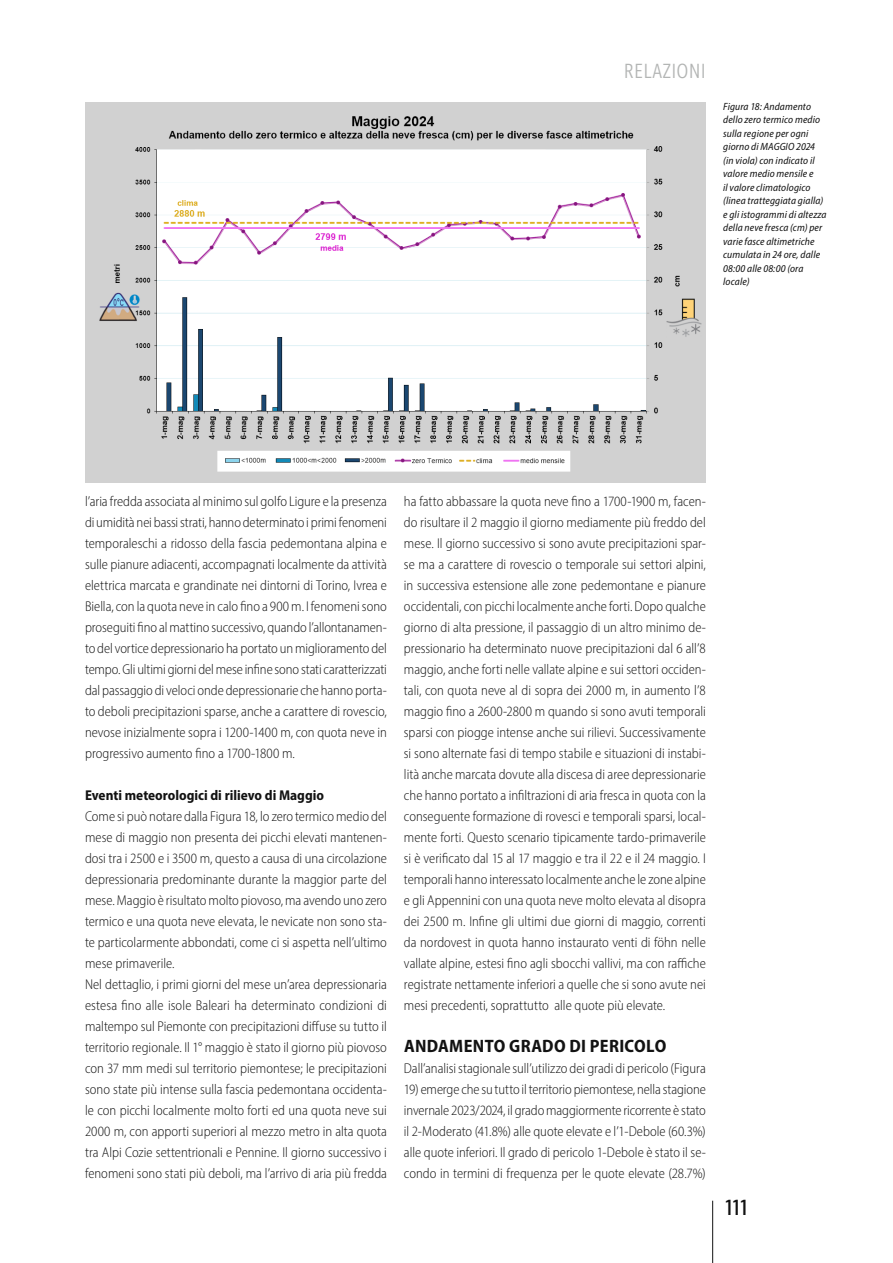
<style>
.page{position:relative;width:893px;height:1263px;background:#fff}
.page>*{position:absolute;margin:0;border:0;box-sizing:border-box;transform-origin:0 0}
.t1{font:22.5px "Ingra Cd";color:#121212}
.t2{font:300 21px "Ingra Cd";letter-spacing:.01em;color:#b3b5b4}
.t3{font:700 semi-condensed 18px "Myriad Pro";letter-spacing:.02em;color:#121212}
.t4{font:300 semi-condensed 14.25px/21px "Myriad Pro";color:#121212;text-align:justify}
.t5{font:700 semi-condensed 14.25px "Myriad Pro";color:#121212}
.t6{font:italic semi-condensed 10.5px/13.5px "Myriad Pro";letter-spacing:.015em;color:#121212}
</style>
<div class="page">
<hr style="left:712px;top:1201px;width:1px;height:62px;background:#121212">
<img style="left:85px;top:102px;width:621px;height:380px">
<h2 class="t2" style="left:624px;top:58px;width:83px">RELAZIONI</h2>
<p class="t6" style="left:723px;top:100px;width:105px">Figura 18: Andamento dello zero termico medio sulla regione per ogni giorno di MAGGIO 2024 (in viola) con indicato il valore medio mensile e<br>il valore climatologico (linea tratteggiata gialla) e gli istogrammi di altezza della neve fresca (cm) per varie fasce altimetriche cumulata in 24 ore, dalle<br>08:00 alle 08:00 (ora locale)</p>
<p class="t4" style="left:85px;top:490px;width:303px">l’aria fredda associata al minimo sul golfo Ligure e la presenza di umidità nei bassi strati, hanno determinato i primi fenomeni temporaleschi a ridosso della fascia pedemontana alpina e sulle pianure adiacenti, accompagnati localmente da attività elettrica marcata e grandinate nei dintorni di Torino, Ivrea e Biella, con la quota neve in calo fino a 900 m. I fenomeni sono proseguiti fino al mattino successivo, quando l’allontanamen&shy;to del vortice depressionario ha portato un miglioramento del tempo. Gli ultimi giorni del mese infine sono stati caratterizzati dal passaggio di veloci onde depressionarie che hanno porta&shy;to deboli precipitazioni sparse, anche a carattere di rovescio, nevose inizialmente sopra i 1200-1400 m, con quota neve in progressivo aumento fino a 1700-1800 m.</p>
<p class="t5" style="left:85px;top:786px;width:241px">Eventi meteorologici di rilievo di Maggio</p>
<p class="t4" style="left:85px;top:805px;width:303px;text-align:left">Come si può notare dalla Figura 18, lo zero termico medio del mese di maggio non presenta dei picchi elevati mantenen&shy;dosi tra i 2500 e i 3500 m, questo a causa di una circolazione depressionaria predominante durante la maggior parte del mese. Maggio è risultato molto piovoso, ma avendo uno zero termico e una quota neve elevata, le nevicate non sono sta&shy;te particolarmente abbondati, come ci si aspetta nell’ultimo mese primaverile.<br>Nel dettaglio, i primi giorni del mese un’area depressionaria estesa fino alle isole Baleari ha determinato condizioni di maltempo sul Piemonte con precipitazioni diffuse su tutto il territorio regionale. Il 1° maggio è stato il giorno più piovoso con 37 mm medi sul territorio piemontese; le precipitazioni sono state più intense sulla fascia pedemontana occidenta&shy;le con picchi localmente molto forti ed una quota neve sui 2000 m, con apporti superiori al mezzo metro in alta quota tra Alpi Cozie settentrionali e Pennine. Il giorno successivo i fenomeni sono stati più deboli, ma l’arrivo di aria più fredda</p>
<p class="t4" style="left:404px;top:490px;width:303px">ha fatto abbassare la quota neve fino a 1700-1900 m, facen&shy;do risultare il 2 maggio il giorno mediamente più freddo del mese. Il giorno successivo si sono avute precipitazioni spar&shy;se ma a carattere di rovescio o temporale sui settori alpini, in successiva estensione alle zone pedemontane e pianure occidentali, con picchi localmente anche forti. Dopo qualche giorno di alta pressione, il passaggio di un altro minimo de&shy;pressionario ha determinato nuove precipitazioni dal 6 all’8 maggio, anche forti nelle vallate alpine e sui settori occiden&shy;tali, con quota neve al di sopra dei 2000 m, in aumento l’8 maggio fino a 2600-2800 m quando si sono avuti temporali sparsi con piogge intense anche sui rilievi. Successivamente si sono alternate fasi di tempo stabile e situazioni di instabi&shy;lità anche marcata dovute alla discesa di aree depressionarie che hanno portato a infiltrazioni di aria fresca in quota con la conseguente formazione di rovesci e temporali sparsi, local&shy;mente forti. Questo scenario tipicamente tardo-primaverile si è verificato dal 15 al 17 maggio e tra il 22 e il 24 maggio. I temporali hanno interessato localmente anche le zone alpine e gli Appennini con una quota neve molto elevata al disopra dei 2500 m. Infine gli ultimi due giorni di maggio, correnti da nordovest in quota hanno instaurato venti di föhn nelle vallate alpine, estesi fino agli sbocchi vallivi, ma con raffiche registrate nettamente inferiori a quelle che si sono avute nei mesi precedenti, soprattutto alle quote più elevate.</p>
<p class="t3" style="left:404px;top:1034px;width:264px">ANDAMENTO GRADO DI PERICOLO</p>
<p class="t4" style="left:404px;top:1057px;width:303px">Dall’analisi stagionale sull’utilizzo dei gradi di pericolo (Figura</p>
<p class="t4" style="left:404px;top:1078px;width:303px">19) emerge che su tutto il territorio piemontese, nella stagione invernale 2023/2024, il grado maggiormente ricorrente è stato il 2-Moderato (41.8%) alle quote elevate e l’1-Debole (60.3%) alle quote inferiori. Il grado di pericolo 1-Debole è stato il se&shy;condo in termini di frequenza per le quote elevate (28.7%)</p>
<h1 class="t1" style="left:725px;top:1193px;width:24px">111</h1>
</div>
